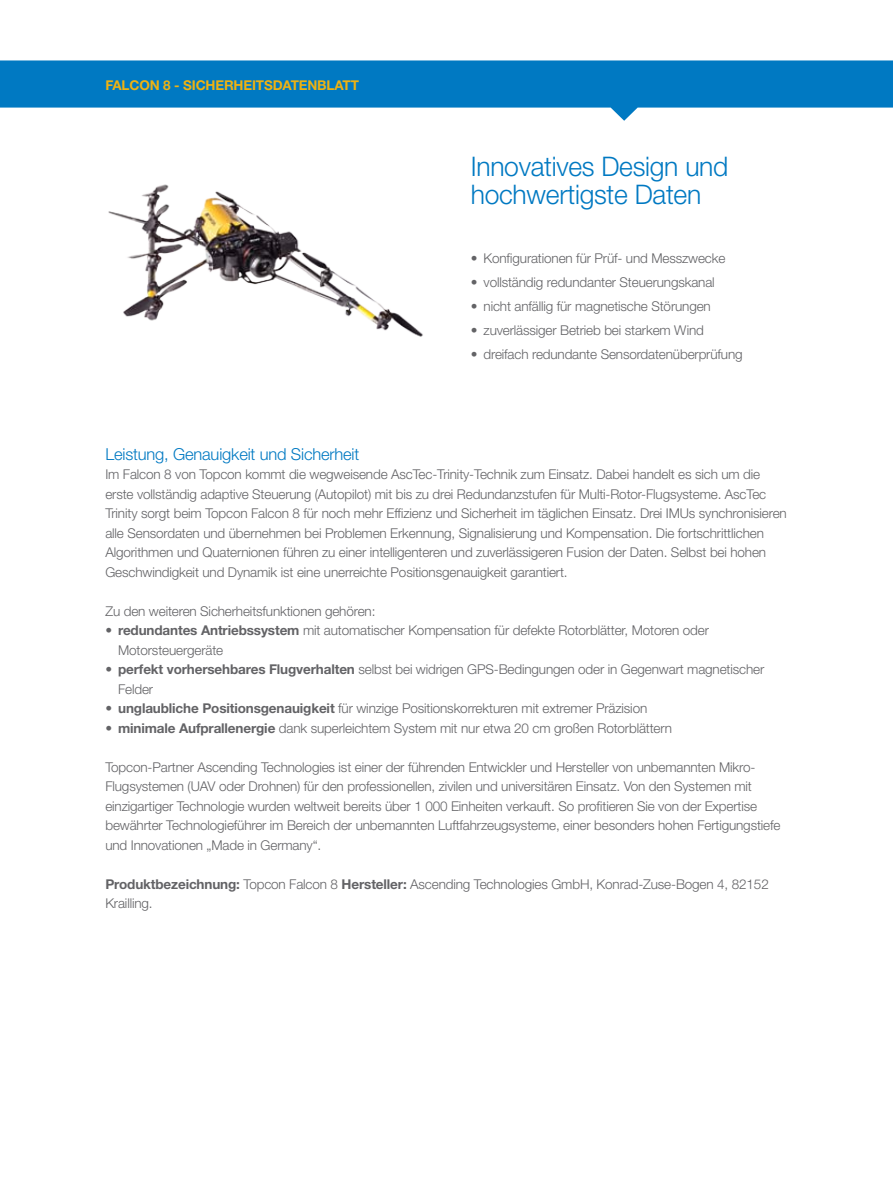
<style>
.page{position:relative;width:893px;height:1188px;background:#fff}
.page>*{position:absolute;margin:0;border:0;box-sizing:border-box;transform-origin:0 0}
.t1{font:300 27px/28.5px "Helvetica Neue LT Std";letter-spacing:-.01em;color:#0079c2}
.t2{font:300 16.5px "Helvetica Neue LT Std";letter-spacing:-.01em;color:#0079c2}
.t3{font:300 13.5px/19.5px "Helvetica Neue LT Std";letter-spacing:-.01em;color:#636366}
.t4{font:700 13.5px "Helvetica Neue LT Std";letter-spacing:-.01em;color:#efb211}
.s1{font-weight:700}
</style>
<div class="page">
<svg style="left:0;top:60px;width:893px;height:61px;fill:#0079c2"></svg>
<img style="left:108px;top:184px;width:315px;height:153px">
<p class="t4" style="left:105px;top:77px;width:255px">FALCON 8 - SICHERHEITSDATENBLATT</p>
<h1 class="t1" style="left:471px;top:151px;width:259px">Innovatives Design und hochwertigste Daten</h1>
<p class="t3" style="left:471px;top:249px;width:256px">• Konfigurationen für Prüf- und Messzwecke</p>
<p class="t3" style="left:471px;top:273px;width:245px">• vollständig redundanter Steuerungskanal</p>
<p class="t3" style="left:471px;top:297px;width:242px">• nicht anfällig für magnetische Störungen</p>
<p class="t3" style="left:471px;top:321px;width:235px">• zuverlässiger Betrieb bei starkem Wind</p>
<p class="t3" style="left:471px;top:345px;width:273px">• dreifach redundante Sensordatenüberprüfung</p>
<p class="t2" style="left:105px;top:444px;width:256px">Leistung, Genauigkeit und Sicherheit</p>
<p class="t3" style="left:105px;top:465px;width:683px">Im Falcon 8 von Topcon kommt die wegweisende AscTec-Trinity-Technik zum Einsatz. Dabei handelt es sich um die erste vollständig adaptive Steuerung (Autopilot) mit bis zu drei Redundanzstufen für Multi-Rotor-Flugsysteme. AscTec Trinity sorgt beim Topcon Falcon 8 für noch mehr Effizienz und Sicherheit im täglichen Einsatz. Drei IMUs synchronisieren alle Sensordaten und übernehmen bei Problemen Erkennung, Signalisierung und Kompensation. Die fortschrittlichen Algorithmen und Quaternionen führen zu einer intelligenteren und zuverlässigeren Fusion der Daten. Selbst bei hohen Geschwindigkeit und Dynamik ist eine unerreichte Positionsgenauigkeit garantiert.</p>
<p class="t3" style="left:105px;top:601px;width:272px">Zu den weiteren Sicherheitsfunktionen gehören:</p>
<p class="t3" style="left:118px;top:621px;width:592px;text-indent:-13px">• <span class="s1">redundantes Antriebssystem</span> mit automatischer Kompensation für defekte Rotorblätter, Motoren oder<br>Motorsteuergeräte</p>
<p class="t3" style="left:118px;top:660px;width:648px;text-indent:-13px">• <span class="s1">perfekt vorhersehbares Flugverhalten</span> selbst bei widrigen GPS-Bedingungen oder in Gegenwart magnetischer<br>Felder</p>
<p class="t3" style="left:105px;top:699px;width:543px">• <span class="s1">unglaubliche Positionsgenauigkeit</span> für winzige Positionskorrekturen mit extremer Präzision</p>
<p class="t3" style="left:105px;top:718px;width:568px">• <span class="s1">minimale Aufprallenergie</span> dank superleichtem System mit nur etwa 20 cm großen Rotorblättern</p>
<p class="t3" style="left:105px;top:757px;width:677px">Topcon-Partner Ascending Technologies ist einer der führenden Entwickler und Hersteller von unbemannten Mikro-Flugsystemen (UAV oder Drohnen) für den professionellen, zivilen und universitären Einsatz. Von den Systemen mit einzigartiger Technologie wurden weltweit bereits über 1 000 Einheiten verkauft. So profitieren Sie von der Expertise bewährter Technologieführer im Bereich der unbemannten Luftfahrzeugsysteme, einer besonders hohen Fertigungstiefe und Innovationen „Made in Germany“.</p>
<p class="t3" style="left:105px;top:874px;width:665px"><span class="s1">Produktbezeichnung:</span> Topcon Falcon 8 <span class="s1">Hersteller:</span> Ascending Technologies GmbH, Konrad-Zuse-Bogen 4, 82152<br>Krailling.</p>
</div>
